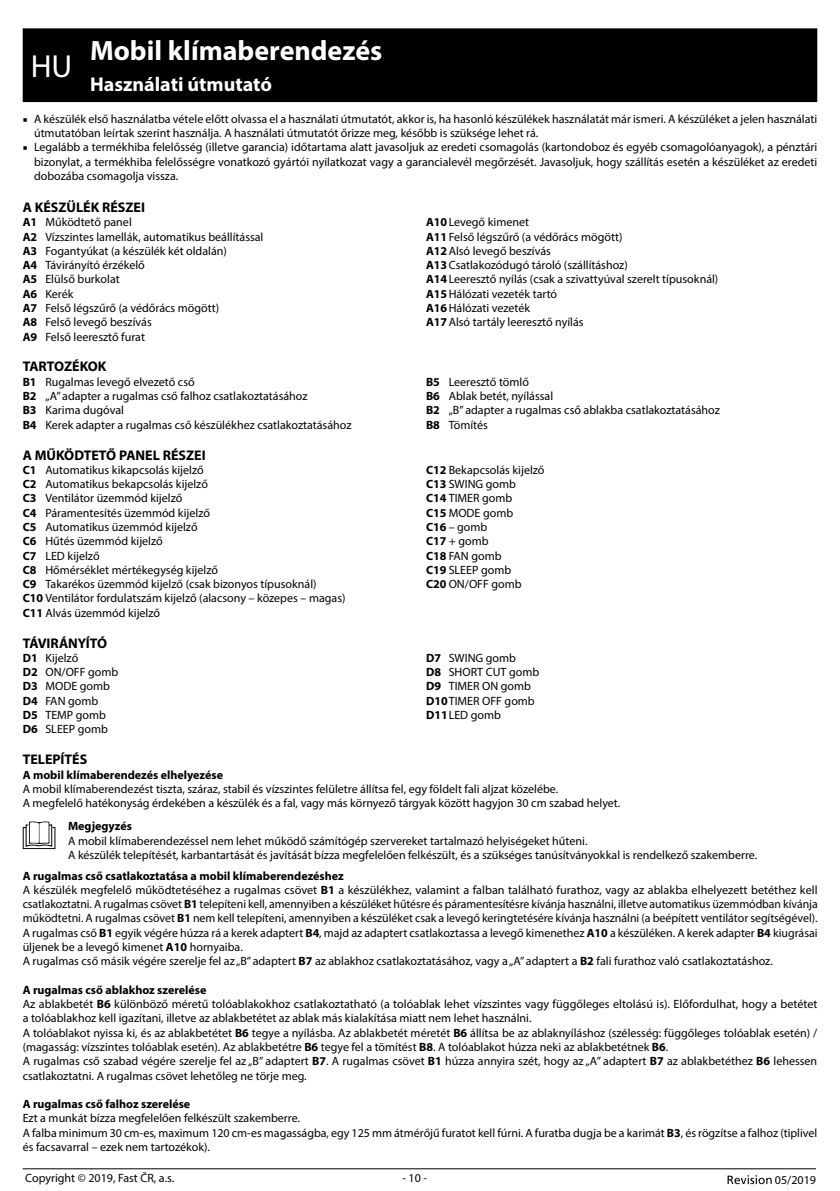
<style>
.page{position:relative;width:840px;height:1191px;background:#fff}
.page>*{position:absolute;margin:0;border:0;box-sizing:border-box;transform-origin:0 0}
.t1{font:32px "Myriad Pro";color:#fff}
.t2{font:700 28px "Myriad Pro";color:#fff}
.t3{font:700 20px "Myriad Pro";color:#fff}
.t4{font:700 14px "Myriad Pro";color:#000}
.t5{font:12px/14.2px "Myriad Pro";color:#000}
.t6{font:700 12px "Myriad Pro";color:#000}
.s1{font-family:"Minion Pro"}
.s2{font-weight:700}
</style>
<div class="page">
<svg style="left:727px;top:1175px;width:44px;height:9px"></svg>
<hr style="left:23px;top:1168px;width:792px;height:1px;background:#000">
<div style="left:23px;top:28px;width:793px;height:74px;background:#000"></div>
<svg style="left:23px;top:821px;width:32px;height:28px"></svg>
<h2 class="t2" style="left:90px;top:32px;width:293px">Mobil klímaberendezés</h2>
<h3 class="t3" style="left:90px;top:72px;width:183px">Használati útmutató</h3>
<p class="t5" style="left:34px;top:111px;width:784px;text-indent:-11px"><span class="s1">■</span> A készülék első használatba vétele előtt olvassa el a használati útmutatót, akkor is, ha hasonló készülékek használatát már ismeri. A készüléket a jelen használati útmutatóban leírtak szerint használja. A használati útmutatót őrizze meg, később is szüksége lehet rá.</p>
<p class="t5" style="left:34px;top:140px;width:784px;text-align:justify;text-indent:-11px"><span class="s1">■</span> Legalább a termékhiba felelősség (illetve garancia) időtartama alatt javasoljuk az eredeti csomagolás (kartondoboz és egyéb csomagolóanyagok), a pénztári bizonylat, a termékhiba felelősségre vonatkozó gyártói nyilatkozat vagy a garancialevél megőrzését. Javasoljuk, hogy szállítás esetén a készüléket az eredeti dobozába csomagolja vissza.</p>
<p class="t4" style="left:23px;top:198px;width:124px">A KÉSZÜLÉK RÉSZEI</p>
<p class="t5" style="left:23px;top:215px;width:242px"><span class="s2">A1</span> Működtető panel<br><span class="s2">A2</span> Vízszintes lamellák, automatikus beállítással<br><span class="s2">A3</span> Fogantyúkat (a készülék két oldalán)<br><span class="s2">A4</span> Távirányító érzékelő<br><span class="s2">A5</span> Elülső burkolat<br><span class="s2">A6</span> Kerék<br><span class="s2">A7</span> Felső légszűrő (a védőrács mögött)<br><span class="s2">A8</span> Felső levegő beszívás<br><span class="s2">A9</span> Felső leeresztő furat</p>
<p class="t5" style="left:426px;top:215px;width:294px"><span class="s2">A10</span>Levegő kimenet<br><span class="s2">A11</span>Felső légszűrő (a védőrács mögött)<br><span class="s2">A12</span>Alsó levegő beszívás<br><span class="s2">A13</span>Csatlakozódugó tároló (szállításhoz)<br><span class="s2">A14</span>Leeresztő nyílás (csak a szivattyúval szerelt típusoknál)<br><span class="s2">A15</span>Hálózati vezeték tartó<br><span class="s2">A16</span>Hálózati vezeték<br><span class="s2">A17</span>Alsó tartály leeresztő nyílás</p>
<p class="t4" style="left:23px;top:357px;width:85px">TARTOZÉKOK</p>
<p class="t5" style="left:23px;top:374px;width:330px"><span class="s2">B1</span> Rugalmas levegő elvezető cső<br><span class="s2">B2</span> „A” adapter a rugalmas cső falhoz csatlakoztatásához<br><span class="s2">B3</span> Karima dugóval<br><span class="s2">B4</span> Kerek adapter a rugalmas cső készülékhez csatlakoztatásához</p>
<p class="t5" style="left:426px;top:374px;width:295px"><span class="s2">B5</span> Leeresztő tömlő<br><span class="s2">B6</span> Ablak betét, nyílással<br><span class="s2">B2</span> „B” adapter a rugalmas cső ablakba csatlakoztatásához<br><span class="s2">B8</span> Tömítés</p>
<p class="t4" style="left:23px;top:446px;width:184px">A MŰKÖDTETŐ PANEL RÉSZEI</p>
<p class="t5" style="left:23px;top:462px;width:324px"><span class="s2">C1</span> Automatikus kikapcsolás kijelző<br><span class="s2">C2</span> Automatikus bekapcsolás kijelző<br><span class="s2">C3</span> Ventilátor üzemmód kijelző<br><span class="s2">C4</span> Páramentesítés üzemmód kijelző<br><span class="s2">C5</span> Automatikus üzemmód kijelző<br><span class="s2">C6</span> Hűtés üzemmód kijelző<br><span class="s2">C7</span> LED kijelző<br><span class="s2">C8</span> Hőmérséklet mértékegység kijelző<br><span class="s2">C9</span> Takarékos üzemmód kijelző (csak bizonyos típusoknál)<br><span class="s2">C10</span> Ventilátor fordulatszám kijelző (alacsony – közepes – magas)<br><span class="s2">C11</span> Alvás üzemmód kijelző</p>
<p class="t5" style="left:426px;top:462px;width:120px"><span class="s2">C12</span> Bekapcsolás kijelző<br><span class="s2">C13</span> SWING gomb<br><span class="s2">C14</span> TIMER gomb<br><span class="s2">C15</span> MODE gomb<br><span class="s2">C16</span> – gomb<br><span class="s2">C17</span> + gomb<br><span class="s2">C18</span> FAN gomb<br><span class="s2">C19</span> SLEEP gomb<br><span class="s2">C20</span> ON/OFF gomb</p>
<p class="t4" style="left:23px;top:634px;width:86px">TÁVIRÁNYÍTÓ</p>
<p class="t5" style="left:23px;top:650px;width:97px"><span class="s2">D1</span> Kijelző<br><span class="s2">D2</span> ON/OFF gomb<br><span class="s2">D3</span> MODE gomb<br><span class="s2">D4</span> FAN gomb<br><span class="s2">D5</span> TEMP gomb<br><span class="s2">D6</span> SLEEP gomb</p>
<p class="t5" style="left:426px;top:650px;width:115px"><span class="s2">D7</span> SWING gomb<br><span class="s2">D8</span> SHORT CUT gomb<br><span class="s2">D9</span> TIMER ON gomb<br><span class="s2">D10</span>TIMER OFF gomb<br><span class="s2">D11</span>LED gomb</p>
<p class="t4" style="left:23px;top:750px;width:66px">TELEPÍTÉS</p>
<p class="t6" style="left:23px;top:766px;width:202px">A mobil klímaberendezés elhelyezése</p>
<p class="t5" style="left:23px;top:781px;width:599px">A mobil klímaberendezést tiszta, száraz, stabil és vízszintes felületre állítsa fel, egy földelt fali aljzat közelébe.<br>A megfelelő hatékonyság érdekében a készülék és a fal, vagy más környező tárgyak között hagyjon 30 cm szabad helyet.</p>
<p class="t6" style="left:68px;top:818px;width:65px">Megjegyzés</p>
<p class="t5" style="left:68px;top:833px;width:690px">A mobil klímaberendezéssel nem lehet működő számítógép szervereket tartalmazó helyiségeket hűteni.<br>A készülék telepítését, karbantartását és javítását bízza megfelelően felkészült, és a szükséges tanúsítványokkal is rendelkező szakemberre.</p>
<p class="t5" style="left:23px;top:868px;width:796px"><span class="s2">A rugalmas cső csatlakoztatása a mobil klímaberendezéshez<br></span>A készülék megfelelő működtetéséhez a rugalmas csövet <span class="s2">B1</span> a készülékhez, valamint a falban található furathoz, vagy az ablakba elhelyezett betéthez kell csatlakoztatni. A rugalmas csövet <span class="s2">B1</span> telepíteni kell, amennyiben a készüléket hűtésre és páramentesítésre kívánja használni, illetve automatikus üzemmódban kívánja működtetni. A rugalmas csövet <span class="s2">B1</span> nem kell telepíteni, amennyiben a készüléket csak a levegő keringtetésére kívánja használni (a beépített ventilátor segítségével).<br>A rugalmas cső <span class="s2">B1</span> egyik végére húzza rá a kerek adaptert <span class="s2">B4</span>, majd az adaptert csatlakoztassa a levegő kimenethez <span class="s2">A10</span> a készüléken. A kerek adapter <span class="s2">B4</span> kiugrásai üljenek be a levegő kimenet <span class="s2">A10</span> hornyaiba.<br>A rugalmas cső másik végére szerelje fel az „B” adaptert <span class="s2">B7</span> az ablakhoz csatlakoztatásához, vagy a „A” adaptert a <span class="s2">B2</span> fali furathoz való csatlakoztatáshoz.</p>
<p class="t5" style="left:23px;top:982px;width:796px"><span class="s2">A rugalmas cső ablakhoz szerelése<br></span>Az ablakbetét <span class="s2">B6</span> különböző méretű tolóablakokhoz csatlakoztatható (a tolóablak lehet vízszintes vagy függőleges eltolású is). Előfordulhat, hogy a betétet a tolóablakhoz kell igazítani, illetve az ablakbetétet az ablak más kialakítása miatt nem lehet használni.<br>A tolóablakot nyissa ki, és az ablakbetétet <span class="s2">B6</span> tegye a nyílásba. Az ablakbetét méretét <span class="s2">B6</span> állítsa be az ablaknyíláshoz (szélesség: függőleges tolóablak esetén) / (magasság: vízszintes tolóablak esetén). Az ablakbetétre <span class="s2">B6</span> tegye fel a tömítést <span class="s2">B8</span>. A tolóablakot húzza neki az ablakbetétnek <span class="s2">B6</span>.<br>A rugalmas cső szabad végére szerelje fel az „B” adaptert <span class="s2">B7</span>. A rugalmas csövet <span class="s2">B1</span> húzza annyira szét, hogy az „A” adaptert <span class="s2">B7</span> az ablakbetéthez <span class="s2">B6</span> lehessen csatlakoztatni. A rugalmas csövet lehetőleg ne törje meg.</p>
<p class="t6" style="left:23px;top:1096px;width:169px">A rugalmas cső falhoz szerelése</p>
<p class="t5" style="left:23px;top:1111px;width:795px">Ezt a munkát bízza megfelelően felkészült szakemberre.<br>A falba minimum 30 cm-es, maximum 120 cm-es magasságba, egy 125 mm átmérőjű furatot kell fúrni. A furatba dugja be a karimát <span class="s2">B3</span>, és rögzítse a falhoz (tiplivel és facsavarral – ezek nem tartozékok).</p>
<h1 class="t1" style="left:31px;top:47px;width:43px">HU</h1>
<p class="t5" style="left:25px;top:1170px;width:150px">Copyright © 2019, Fast ČR, a.s.</p>
<p class="t5" style="left:402px;top:1170px;width:26px">- 10 -</p>
<p class="t5" style="left:774px;top:1172px;width:43px">05/2019</p>
</div>
